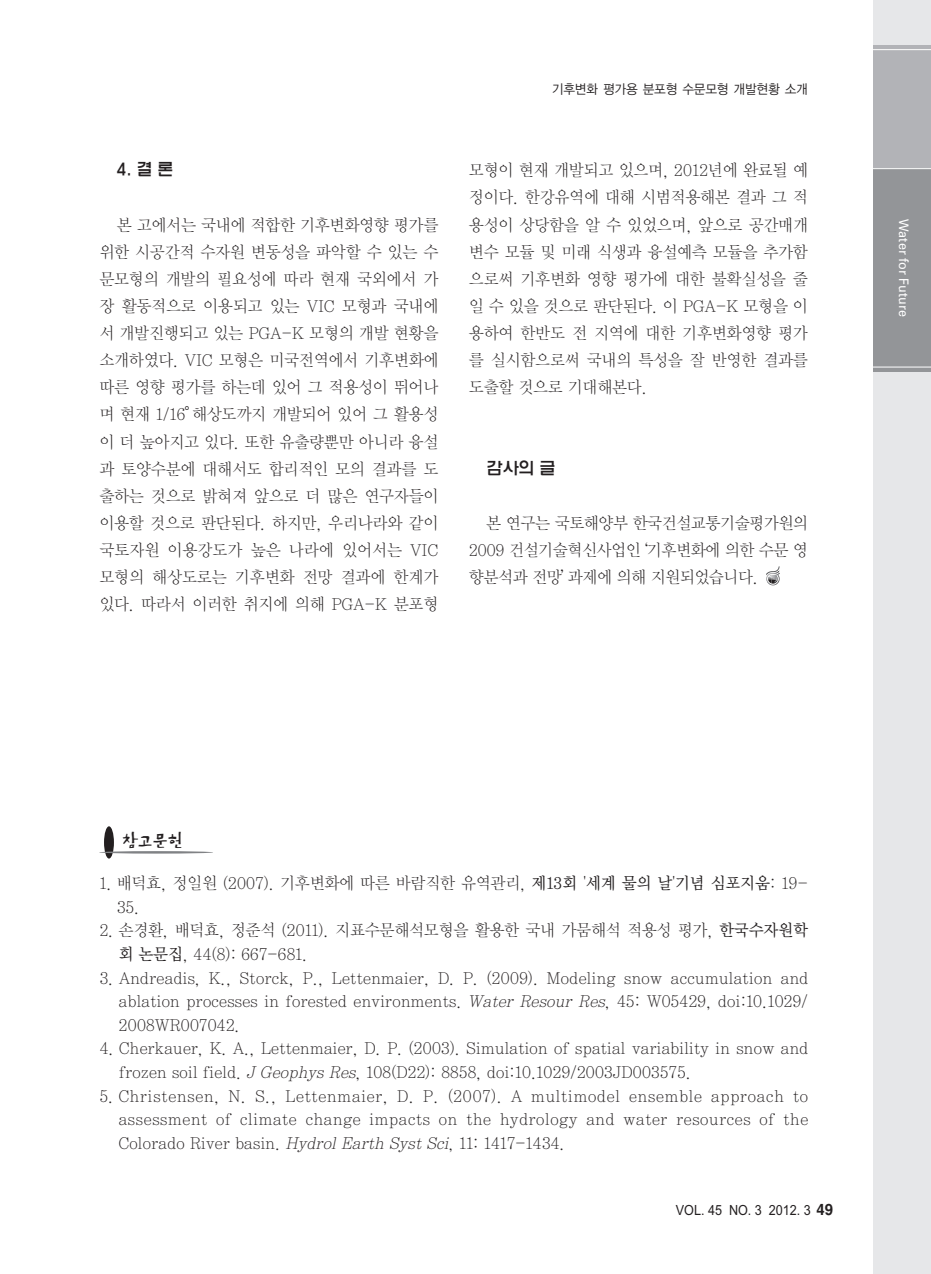
<style>
.page{position:relative;width:931px;height:1274px;background:#fff}
.page>*{position:absolute;margin:0;border:0;box-sizing:border-box;transform-origin:0 0}
.t1{font:19.25px "San Pk M";color:#231f20;scale:.95 1}
.t2{font:500 17.5px "HY Wul Nun";color:#231f20;scale:.95 1}
.t3{font:16.62px/27.1px "Y Mj O11";letter-spacing:-.065em;color:#231f20;text-align:justify;scale:.95 1}
.t4{font:14px "Arial";color:#231f20;scale:.9 1}
.t5{font:13.12px "YGO12";letter-spacing:-.08em;color:#231f20;scale:.95 1}
.t6{font:13.12px "Univers";color:#fff;scale:.96 1}
.s1{font-family:"Y Mj O13"}
.s2{font-style:italic}
.s3{font-family:"Helvetica";font-weight:700;font-size:15.75px}
</style>
<div class="page">
<div style="left:873px;top:0;width:58px;height:1274px;background:#e6e7e9"></div>
<div style="left:873px;top:45px;width:58px;height:169px;background:#b2b3b7"></div>
<div style="left:873px;top:169px;width:58px;height:203px;background:#939598"></div>
<hr style="left:873px;top:367px;width:58px;height:1px;background:#fff">
<hr style="left:873px;top:168px;width:58px;height:1px;background:#fff">
<hr style="left:873px;top:49px;width:58px;height:1px;background:#fff">
<svg style="left:766px;top:566px;width:14px;height:19px"></svg>
<div style="left:104px;top:826px;width:10px;height:33px;background:#231f20;border-radius:50%"></div>
<hr style="left:99px;top:851px;width:114px;height:3px;background:#808285;border-radius:50%">
<p class="t2" style="left:116px;top:162px;width:62px">4. 결 론</p>
<p class="t3" style="left:99px;top:212px;width:359px;text-indent:17px">본 고에서는 국내에 적합한 기후변화영향 평가를 위한 시공간적 수자원 변동성을 파악할 수 있는 수 문모형의 개발의 필요성에 따라 현재 국외에서 가 장 활동적으로 이용되고 있는 VIC 모형과 국내에 서 개발진행되고 있는 PGA-K 모형의 개발 현황을 소개하였다. VIC 모형은 미국전역에서 기후변화에 따른 영향 평가를 하는데 있어 그 적용성이 뛰어나 며 현재 1/16°해상도까지 개발되어 있어 그 활용성 이 더 높아지고 있다. 또한 유출량뿐만 아니라 융설 과 토양수분에 대해서도 합리적인 모의 결과를 도 출하는 것으로 밝혀져 앞으로 더 많은 연구자들이 이용할 것으로 판단된다. 하지만, 우리나라와 같이 국토자원 이용강도가 높은 나라에 있어서는 VIC 모형의 해상도로는 기후변화 전망 결과에 한계가 있다. 따라서 이러한 취지에 의해 PGA-K 분포형</p>
<p class="t5" style="left:552px;top:83px;width:272px">기후변화 평가용 분포형 수문모형 개발현황 소개</p>
<p class="t3" style="left:469px;top:158px;width:359px">모형이 현재 개발되고 있으며, 2012년에 완료될 예 정이다. 한강유역에 대해 시범적용해본 결과 그 적 용성이 상당함을 알 수 있었으며, 앞으로 공간매개 변수 모듈 및 미래 식생과 융설예측 모듈을 추가함 으로써 기후변화 영향 평가에 대한 불확실성을 줄 일 수 있을 것으로 판단된다. 이 PGA-K 모형을 이 용하여 한반도 전 지역에 대한 기후변화영향 평가 를 실시함으로써 국내의 특성을 잘 반영한 결과를 도출할 것으로 기대해본다.</p>
<p class="t2" style="left:486px;top:461px;width:75px">감사의 글</p>
<p class="t3" style="left:469px;top:510px;width:359px;text-indent:17px">본 연구는 국토해양부 한국건설교통기술평가원의 2009 건설기술혁신사업인‘기후변화에 의한 수문 영 향분석과 전망’과제에 의해 지원되었습니다.</p>
<p class="t6" style="left:909px;top:219px;width:104px;rotate:90deg">Water for Future</p>
<p class="t1" style="left:122px;top:831px;width:65px">참고문헌</p>
<p class="t3" style="left:116px;top:872px;width:730px;line-height:23.6px;text-indent:-17px">1. 배덕효, 정일원 (2007). 기후변화에 따른 바람직한 유역관리, <span class="s1">제13회 '세계 물의 날'기념 심포지움</span>: 19-<br>35.</p>
<p class="t3" style="left:118px;top:920px;width:728px;line-height:23.6px;text-indent:-19px">2. 손경환, 배덕효, 정준석 (2011). 지표수문해석모형을 활용한 국내 가뭄해석 적용성 평가, <span class="s1">한국수자원학 회 논문집</span>, 44(8): 667-681.</p>
<p class="t3" style="left:118px;top:967px;width:728px;line-height:23.6px;text-indent:-19px">3. Andreadis, K., Storck, P., Lettenmaier, D. P. (2009). Modeling snow accumulation and ablation processes in forested environments. <span class="s2">Water Resour Res</span>, 45: W05429, doi:10.1029/ 2008WR007042.</p>
<p class="t3" style="left:119px;top:1038px;width:728px;line-height:23.6px;text-indent:-19px">4. Cherkauer, K. A., Lettenmaier, D. P. (2003). Simulation of spatial variability in snow and frozen soil field. <span class="s2">J GeophysRes</span>, 108(D22): 8858, doi:10.1029/2003JD003575.</p>
<p class="t3" style="left:118px;top:1085px;width:729px;line-height:23.6px;text-indent:-19px">5. Christensen, N. S., Lettenmaier, D. P. (2007). A multimodel ensemble approach to assessment of climate change impacts on the hydrology and water resources of the Colorado River basin. <span class="s2">HydrolEarth SystSci</span>, 11: 1417-1434.</p>
<p class="t4" style="left:676px;top:1205px;width:176px">VOL. 45 NO. 3 2012. 3 <span class="s3">49</span></p>
</div>
